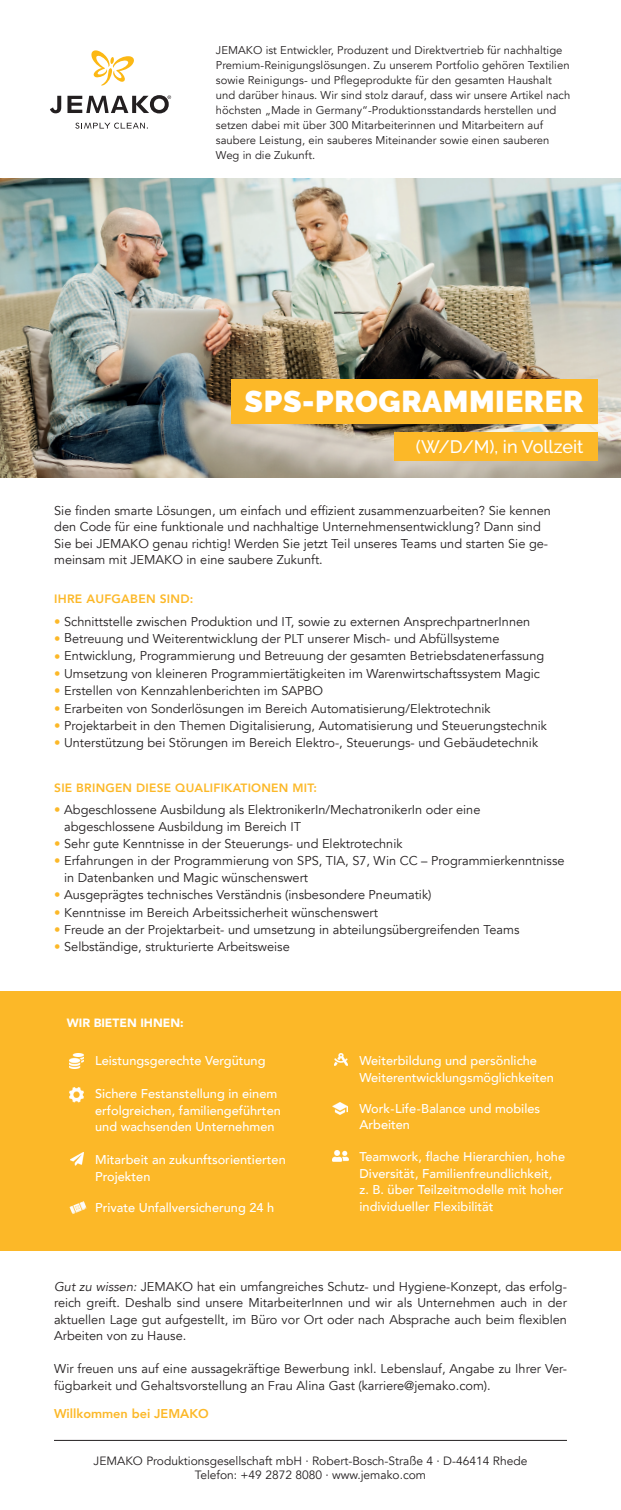
<style>
.page{position:relative;width:621px;height:1510px;background:#fff}
.page>*{position:absolute;margin:0;border:0;box-sizing:border-box;transform-origin:0 0}
.t1{font:900 30px "Raleway";letter-spacing:.02em;color:#fff}
.t2{font:500 18px "Raleway";color:#fff}
.t3{font:12.75px/16.5px "Avenir";color:#231f20}
.t4{font:500 12.75px/16.5px "Avenir";color:#fff}
.t5{font:800 12.75px "Avenir";color:#fcb828}
.t6{font:800 12.15px "Avenir";letter-spacing:.02em;color:#fcb828}
.t7{font:12px/14.4px "Avenir";color:#231f20;text-align:center}
.t8{font:800 12px "Avenir";letter-spacing:.02em;color:#fcb828}
.t9{font:900 12px "Avenir";color:#fff}
.t10{font:11.25px/15px "Avenir";letter-spacing:.005em;color:#231f20}
.s1{color:#fcb828}
.s2{font-style:italic}
</style>
<div class="page">
<img style="left:0;top:179px;width:621px;height:298px">
<hr style="left:54px;top:1440px;width:513px;height:1px;background:#231f20">
<svg style="left:75px;top:123px;width:73px;height:6px"></svg>
<svg style="left:50px;top:96px;width:11px;height:17px"></svg>
<svg style="left:67px;top:95px;width:104px;height:18px"></svg>
<svg style="left:91px;top:50px;width:43px;height:36px"></svg>
<div style="left:231px;top:379px;width:367px;height:44px;background:#fcb828"></div>
<div style="left:395px;top:432px;width:203px;height:28px;background:#fcb828"></div>
<div style="left:0;top:991px;width:621px;height:259px;background:#fcb828"></div>
<img style="left:333px;top:1150px;width:16px;height:11px">
<img style="left:70px;top:1152px;width:13px;height:14px">
<svg style="left:334px;top:1053px;width:13px;height:12px"></svg>
<img style="left:70px;top:1053px;width:14px;height:15px">
<img style="left:333px;top:1102px;width:14px;height:12px">
<img style="left:70px;top:1087px;width:14px;height:15px">
<img style="left:70px;top:1201px;width:17px;height:13px">
<p class="t10" style="left:216px;top:43px;width:356px">JEMAKO ist Entwickler, Produzent und Direktvertrieb für nachhaltige Premium-Reinigungslösungen. Zu unserem Portfolio gehören Textilien sowie Reinigungs- und Pflegeprodukte für den gesamten Haushalt und darüber hinaus. Wir sind stolz darauf, dass wir unsere Artikel nach höchsten „Made in Germany“-Produktionsstandards herstellen und setzen dabei mit über 300 Mitarbeiterinnen und Mitarbeitern auf saubere Leistung, ein sauberes Miteinander sowie einen sauberen Weg in die Zukunft.</p>
<h1 class="t1" style="left:245px;top:384px;width:340px">SPS-PROGRAMMIERER</h1>
<h2 class="t2" style="left:416px;top:437px;width:169px">(W/D/M), in Vollzeit</h2>
<p class="t3" style="left:54px;top:502px;width:498px">Sie finden smarte Lösungen, um einfach und effizient zusammenzuarbeiten? Sie kennen den Code für eine funktionale und nachhaltige Unternehmensentwicklung? Dann sind Sie bei JEMAKO genau richtig! Werden Sie jetzt Teil unseres Teams und starten Sie ge&shy;meinsam mit JEMAKO in eine saubere Zukunft.</p>
<p class="t6" style="left:54px;top:589px;width:141px">IHRE AUFGABEN SIND:</p>
<p class="t3" style="left:54px;top:613px;width:477px"><span class="s1">•</span> Schnittstelle zwischen Produktion und IT, sowie zu externen AnsprechpartnerInnen</p>
<p class="t3" style="left:54px;top:631px;width:447px"><span class="s1">•</span> Betreuung und Weiterentwicklung der PLT unserer Misch- und Abfüllsysteme</p>
<p class="t3" style="left:54px;top:647px;width:491px"><span class="s1">•</span> Entwicklung, Programmierung und Betreuung der gesamten Betriebsdatenerfassung</p>
<p class="t3" style="left:54px;top:665px;width:487px"><span class="s1">•</span> Umsetzung von kleineren Programmiertätigkeiten im Warenwirtschaftssystem Magic</p>
<p class="t3" style="left:54px;top:683px;width:270px"><span class="s1">•</span> Erstellen von Kennzahlenberichten im SAPBO</p>
<p class="t3" style="left:54px;top:700px;width:438px"><span class="s1">•</span> Erarbeiten von Sonderlösungen im Bereich Automatisierung/Elektrotechnik</p>
<p class="t3" style="left:54px;top:717px;width:494px"><span class="s1">•</span> Projektarbeit in den Themen Digitalisierung, Automatisierung und Steuerungstechnik</p>
<p class="t3" style="left:54px;top:735px;width:485px"><span class="s1">•</span> Unterstützung bei Störungen im Bereich Elektro-, Steuerungs- und Gebäudetechnik</p>
<p class="t8" style="left:54px;top:779px;width:264px">SIE BRINGEN DIESE QUALIFIKATIONEN MIT:</p>
<p class="t3" style="left:64px;top:802px;width:418px;text-indent:-10px"><span class="s1">•</span> Abgeschlossene Ausbildung als ElektronikerIn/MechatronikerIn oder eine abgeschlossene Ausbildung im Bereich IT</p>
<p class="t3" style="left:54px;top:835px;width:350px"><span class="s1">•</span> Sehr gute Kenntnisse in der Steuerungs- und Elektrotechnik</p>
<p class="t3" style="left:64px;top:853px;width:502px;text-indent:-10px"><span class="s1">•</span> Erfahrungen in der Programmierung von SPS, TIA, S7, Win CC – Programmierkenntnisse in Datenbanken und Magic wünschenswert</p>
<p class="t3" style="left:54px;top:887px;width:379px"><span class="s1">•</span> Ausgeprägtes technisches Verständnis (insbesondere Pneumatik)</p>
<p class="t3" style="left:54px;top:904px;width:325px"><span class="s1">•</span> Kenntnisse im Bereich Arbeitssicherheit wünschenswert</p>
<p class="t3" style="left:54px;top:921px;width:467px"><span class="s1">•</span> Freude an der Projektarbeit- und umsetzung in abteilungsübergreifenden Teams</p>
<p class="t3" style="left:54px;top:939px;width:237px"><span class="s1">•</span> Selbständige, strukturierte Arbeitsweise</p>
<p class="t9" style="left:67px;top:1012px;width:118px">WIR BIETEN IHNEN:</p>
<p class="t4" style="left:95px;top:1051px;width:172px">Leistungsgerechte Vergütung</p>
<p class="t4" style="left:95px;top:1084px;width:187px">Sichere Festanstellung in einem erfolgreichen, familiengeführten und wachsenden Unternehmen</p>
<p class="t4" style="left:95px;top:1150px;width:192px">Mitarbeit an zukunftsorientierten<br>Projekten</p>
<p class="t4" style="left:95px;top:1198px;width:180px">Private Unfallversicherung 24 h</p>
<p class="t4" style="left:359px;top:1051px;width:196px">Weiterbildung und persönliche<br>Weiterentwicklungsmöglichkeiten</p>
<p class="t4" style="left:359px;top:1100px;width:182px;line-height:15.8px">Work-Life-Balance und mobiles<br>Arbeiten</p>
<p class="t4" style="left:359px;top:1147px;width:207px">Teamwork, flache Hierarchien, hohe Diversität, Familienfreundlichkeit,<br>z. B. über Teilzeitmodelle mit hoher individueller Flexibilität</p>
<p class="t3" style="left:54px;top:1278px;width:514px;text-align:justify"><span class="s2">Gut zu wissen:</span> JEMAKO hat ein umfangreiches Schutz- und Hygiene-Konzept, das erfolg&shy;reich greift. Deshalb sind unsere MitarbeiterInnen und wir als Unternehmen auch in der aktuellen Lage gut aufgestellt, im Büro vor Ort oder nach Absprache auch beim flexiblen Arbeiten von zu Hause.</p>
<p class="t3" style="left:54px;top:1361px;width:514px">Wir freuen uns auf eine aussagekräftige Bewerbung inkl. Lebenslauf, Angabe zu Ihrer Ver&shy;fügbarkeit und Gehaltsvorstellung an Frau Alina Gast (karriere@jemako.com).</p>
<p class="t5" style="left:54px;top:1404px;width:156px">Willkommen bei JEMAKO</p>
<p class="t7" style="left:94px;top:1453px;width:435px">JEMAKO Produktionsgesellschaft mbH · Robert-Bosch-Straße 4 · D-46414 Rhede<br>Telefon: +49 2872 8080 · www.jemako.com</p>
</div>
